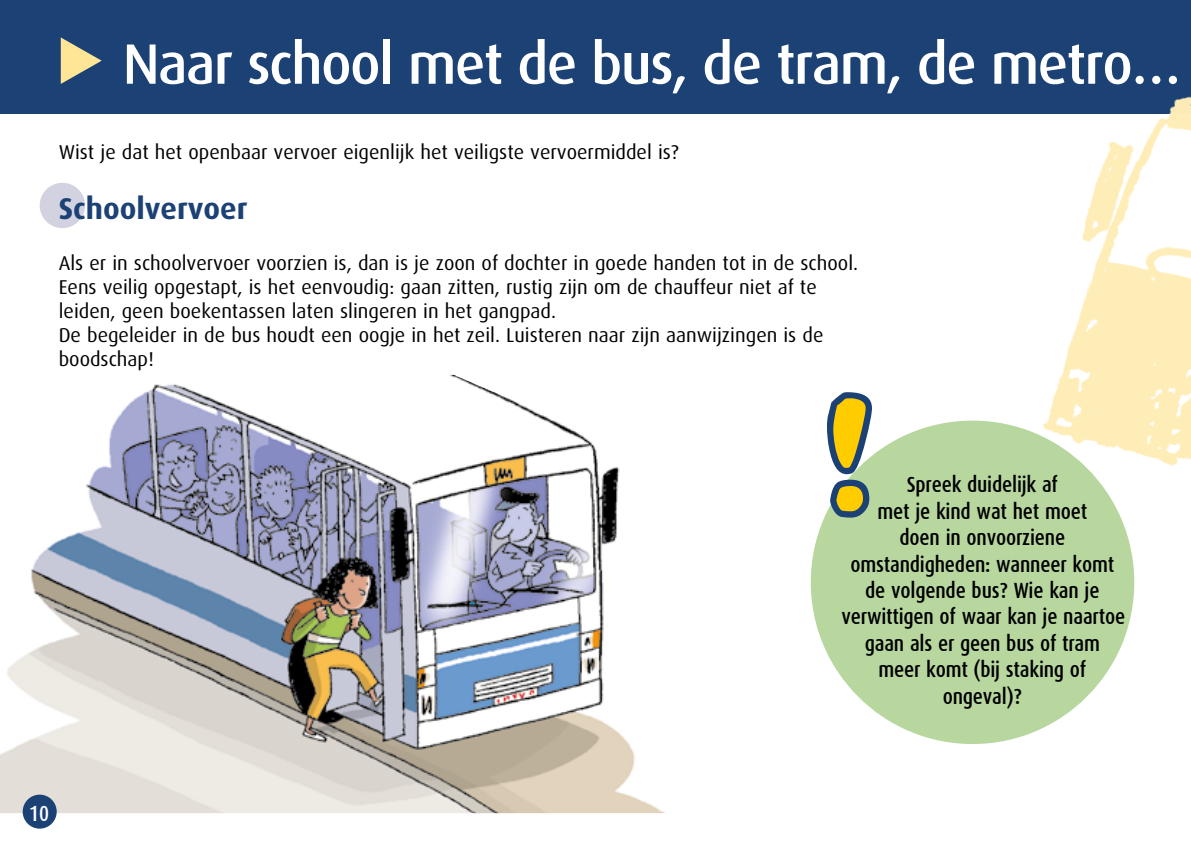
<style>
.page{position:relative;width:1191px;height:842px;background:#fff}
.page>*{position:absolute;margin:0;border:0;box-sizing:border-box;transform-origin:0 0}
.t1{font:500 57px "Dax";letter-spacing:-.025em;color:#fff}
.t2{font:700 30px "Dax";color:#1b4175}
.t3{font:500 22px/26.4px "Dax Condensed";letter-spacing:-.01em;color:#000;text-align:center}
.t4{font:500 22px "Dax Condensed";color:#fff}
.t5{font:20px/24px "Dax";color:#000}
</style>
<div class="page">
<img style="left:0;top:375px;width:665px;height:438px">
<div style="left:40px;top:183px;width:45px;height:45px;background:#d2d2e1;border-radius:50%"></div>
<div style="left:0;top:0;width:1191px;height:113px;background:#1b4175"></div>
<img style="left:1022px;top:96px;width:169px;height:387px">
<svg style="left:61px;top:37px;width:41px;height:47px"></svg>
<div style="left:23px;top:795px;width:34px;height:34px;background:#1b4175;border-radius:50%"></div>
<div style="left:810px;top:421px;width:324px;height:323px;background:#b7d79f;border-radius:50%"></div>
<svg style="left:827px;top:392px;width:45px;height:82px"></svg>
<svg style="left:830px;top:480px;width:39px;height:38px"></svg>
<h1 class="t1" style="left:123px;top:32px;width:1059px">Naar school met de bus, de tram, de metro…</h1>
<p class="t5" style="left:59px;top:140px;width:621px">Wist je dat het openbaar vervoer eigenlijk het veiligste vervoermiddel is?</p>
<h2 class="t2" style="left:59px;top:192px;width:190px">Schoolvervoer</h2>
<p class="t5" style="left:59px;top:251px;width:801px">Als er in schoolvervoer voorzien is, dan is je zoon of dochter in goede handen tot in de school.<br>Eens veilig opgestapt, is het eenvoudig: gaan zitten, rustig zijn om de chauffeur niet af te leiden, geen boekentassen laten slingeren in het gangpad.<br>De begeleider in de bus houdt een oogje in het zeil. Luisteren naar zijn aanwijzingen is de boodschap!</p>
<p class="t4" style="left:29px;top:801px;width:21px">10</p>
<p class="t3" style="left:841px;top:472px;width:285px">Spreek duidelijk af<br>met je kind wat het moet<br>doen in onvoorziene omstandigheden: wanneer komt de volgende bus? Wie kan je verwittigen of waar kan je naartoe gaan als er geen bus of tram<br>meer komt (bij staking of ongeval)?</p>
</div>
